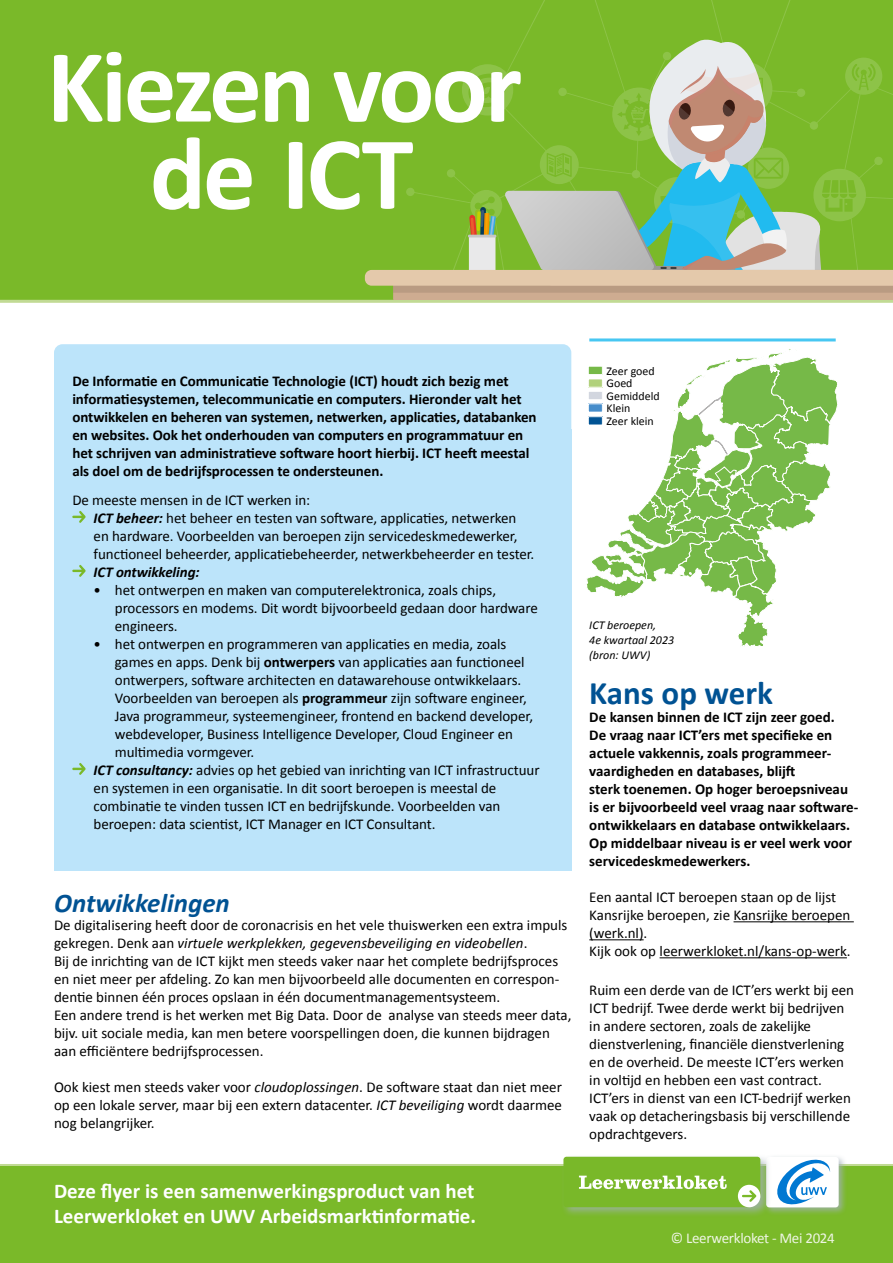
<style>
.page{position:relative;width:893px;height:1263px;background:#fff}
.page>*{position:absolute;margin:0;border:0;box-sizing:border-box;transform-origin:0 0}
.t1{font:700 105px/87px "Calibri";letter-spacing:-.03em;color:#fff;text-align:center}
.t2{font:700 33px "Calibri";color:#005293}
.t3{font:italic 700 27px "Calibri";color:#005293}
.t4{font:700 21px/25.2px "Calibri";color:#fff}
.t5{font:15px/18px "Calibri";letter-spacing:-.005em;color:#000}
.t6{font:700 15px/18px "Calibri";letter-spacing:-.005em;color:#000}
.t7{font:15px "Calibri";letter-spacing:-.02em;color:#eef5e3}
.t8{font:italic 700 15px "Calibri";letter-spacing:-.005em;color:#000}
.t9{font:italic 12px/15px "Calibri";color:#000}
.t10{font:11.85px/12.5px "Calibri";color:#000}
.s1{font-weight:700;font-style:italic}
.s2{font-weight:700}
.s3{font-style:italic}
</style>
<div class="page">
<div style="left:0;top:0;width:893px;height:300px;background:#7ab929"></div>
<svg style="left:586px;top:349px;width:252px;height:298px"></svg>
<hr style="left:0;top:300px;width:893px;height:3px;background:#c1da94">
<hr style="left:733px;top:921px;width:121px;height:1px;background:#000">
<hr style="left:589px;top:939px;width:55px;height:1px;background:#000">
<hr style="left:660px;top:957px;width:187px;height:1px;background:#000">
<div style="left:54px;top:429px;width:517px;height:442px;background:#bce4fa"></div>
<div style="left:54px;top:344px;width:517px;height:85px;background:#bce4fa"></div>
<svg style="left:72px;top:510px;width:14px;height:13px"></svg>
<svg style="left:72px;top:564px;width:14px;height:13px"></svg>
<svg style="left:72px;top:763px;width:14px;height:12px"></svg>
<div style="left:589px;top:620px;width:135px;height:43px;background:#fff"></div>
<hr style="left:589px;top:338px;width:247px;height:3px;background:#47c7f2">
<svg style="left:365px;top:37px;width:528px;height:263px"></svg>
<hr style="left:0;top:1164px;width:893px;height:3px;background:#c1da94">
<div style="left:0;top:1167px;width:893px;height:96px;background:#7ab929"></div>
<div style="left:763px;top:1154px;width:84px;height:62px;background:#a4b1ba;opacity:.75"></div>
<div style="left:766px;top:1157px;width:73px;height:50px;background:#fff;border-radius:3px"></div>
<svg style="left:777px;top:1159px;width:53px;height:46px"></svg>
<div style="left:561px;top:1155px;width:210px;height:63px;background:#a4b1ba;opacity:.75"></div>
<svg style="left:563px;top:1157px;width:197px;height:50px"></svg>
<h1 class="t1" style="left:47px;top:40px;width:477px">Kiezen voor de ICT</h1>
<p class="t6" style="left:72px;top:372px;width:466px">De Informatie en Communicatie Technologie (ICT) houdt zich bezig met informatiesystemen, telecommunicatie en computers. Hieronder valt het ontwikkelen en beheren van systemen, netwerken, applicaties, databanken en websites. Ook het onderhouden van computers en programmatuur en het schrijven van administratieve software hoort hierbij. ICT heeft meestal als doel om de bedrijfsprocessen te ondersteunen.</p>
<p class="t5" style="left:94px;top:490px;width:442px;text-indent:-21px">De meeste mensen in de ICT werken in:<br><span class="s1">ICT beheer:</span> het beheer en testen van software, applicaties, netwerken en hardware. Voorbeelden van beroepen zijn servicedeskmedewerker, functioneel beheerder, applicatiebeheerder, netwerkbeheerder en tester.</p>
<p class="t8" style="left:94px;top:561px;width:108px">ICT ontwikkeling:</p>
<p class="t5" style="left:115px;top:580px;width:424px;text-indent:-21px">• het ontwerpen en maken van computerelektronica, zoals chips, processors en modems. Dit wordt bijvoorbeeld gedaan door hardware engineers.</p>
<p class="t5" style="left:94px;top:634px;width:414px">• het ontwerpen en programmeren van applicaties en media, zoals</p>
<p class="t5" style="left:115px;top:652px;width:411px">games en apps. Denk bij <span class="s2">ontwerpers</span> van applicaties aan functioneel</p>
<p class="t5" style="left:115px;top:670px;width:408px">ontwerpers, software architecten en datawarehouse ontwikkelaars.</p>
<p class="t5" style="left:115px;top:688px;width:413px">Voorbeelden van beroepen als <span class="s2">programmeur</span> zijn software engineer,</p>
<p class="t5" style="left:115px;top:706px;width:420px">Java programmeur, systeemengineer, frontend en backend developer,</p>
<p class="t5" style="left:115px;top:724px;width:400px">webdeveloper, Business Intelligence Developer, Cloud Engineer en</p>
<p class="t5" style="left:115px;top:742px;width:141px">multimedia vormgever.</p>
<p class="t5" style="left:94px;top:760px;width:447px"><span class="s1">ICT consultancy:</span> advies op het gebied van inrichting van ICT infrastructuur</p>
<p class="t5" style="left:94px;top:778px;width:404px">en systemen in een organisatie. In dit soort beroepen is meestal de</p>
<p class="t5" style="left:94px;top:796px;width:408px">combinatie te vinden tussen ICT en bedrijfskunde. Voorbeelden van</p>
<p class="t5" style="left:94px;top:814px;width:343px">beroepen: data scientist, ICT Manager en ICT Consultant.</p>
<h3 class="t3" style="left:54px;top:884px;width:177px">Ontwikkelingen</h3>
<p class="t5" style="left:54px;top:916px;width:519px">De digitalisering heeft door de coronacrisis en het vele thuiswerken een extra impuls gekregen. Denk aan <span class="s3">virtuele werkplekken, gegevensbeveiliging en videobellen</span>.<br>Bij de inrichting van de ICT kijkt men steeds vaker naar het complete bedrijfsproces en niet meer per afdeling. Zo kan men bijvoorbeeld alle documenten en correspon&shy;dentie binnen één proces opslaan in één documentmanagementsysteem.<br>Een andere trend is het werken met Big Data. Door de analyse van steeds meer data, bijv. uit sociale media, kan men betere voorspellingen doen, die kunnen bijdragen aan efficiëntere bedrijfsprocessen.</p>
<p class="t5" style="left:54px;top:1078px;width:509px;text-align:justify">Ook kiest men steeds vaker voor <span class="s3">cloudoplossingen</span>. De software staat dan niet meer op een lokale server, maar bij een extern datacenter. <span class="s3">ICT beveiliging</span> wordt daarmee nog belangrijker.</p>
<h3 class="t4" style="left:54px;top:1177px;width:424px">Deze flyer is een samenwerkingsproduct van het<br>Leerwerkloket en UWV Arbeidsmarktinformatie.</h3>
<p class="t10" style="left:607px;top:364px;width:55px">Zeer goed<br>Goed<br>Gemiddeld<br>Klein<br>Zeer klein</p>
<p class="t9" style="left:589px;top:617px;width:86px">ICT beroepen,<br>4e kwartaal 2023 (bron: UWV)</p>
<h2 class="t2" style="left:589px;top:670px;width:185px">Kans op werk</h2>
<p class="t6" style="left:589px;top:708px;width:271px">De kansen binnen de ICT zijn zeer goed.<br>De vraag naar ICT’ers met specifieke en actuele vakkennis, zoals programmeer&shy;vaardigheden en databases, blijft<br>sterk toenemen. Op hoger beroepsniveau is er bijvoorbeeld veel vraag naar software&shy;ontwikkelaars en database ontwikkelaars.<br>Op middelbaar niveau is er veel werk voor servicedeskmedewerkers.</p>
<p class="t5" style="left:589px;top:888px;width:263px">Een aantal ICT beroepen staan op de lijst Kansrijke beroepen, zie Kansrijke beroepen (werk.nl).<br>Kijk ook op leerwerkloket.nl/kans-op-werk.</p>
<p class="t5" style="left:589px;top:981px;width:266px">Ruim een derde van de ICT’ers werkt bij een ICT bedrijf. Twee derde werkt bij bedrijven in andere sectoren, zoals de zakelijke dienstverlening, financiële dienstverlening en de overheid. De meeste ICT’ers werken in voltijd en hebben een vast contract.<br>ICT’ers in dienst van een ICT-bedrijf werken vaak op detacheringsbasis bij verschillende opdrachtgevers.</p>
<p class="t7" style="left:671px;top:1228px;width:166px">© Leerwerkloket - Mei 2024</p>
</div>
